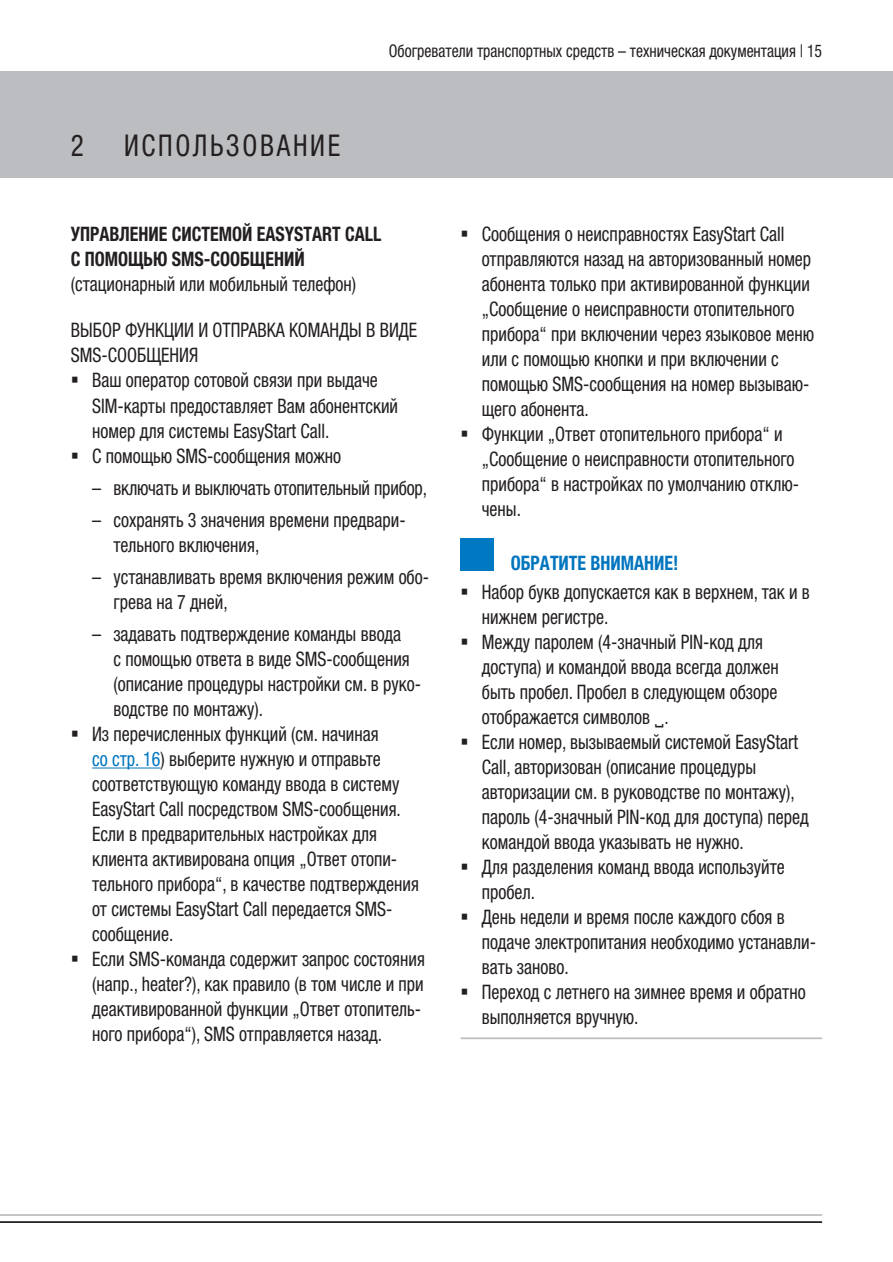
<style>
.page{position:relative;width:893px;height:1262px;background:#fff}
.page>*{position:absolute;margin:0;border:0;box-sizing:border-box;transform-origin:0 0}
.t1{font:condensed 30px "Helvetica Neue LTW1 G";letter-spacing:.1em;color:#231f20;scale:.9 1}
.t2{font:condensed 20px/25px "Helvetica Neue LTW1 G";color:#231f20;scale:.9 1}
.t3{font:700 condensed 20px/25px "Helvetica Neue LTW1 G";color:#231f20;scale:.9 1}
.t4{font:700 condensed 20px "Helvetica Neue LTW1 G";color:#0075be;scale:.9 1}
.t5{font:condensed 17.5px "Helvetica Neue LTW1 G";color:#231f20;scale:.9 1}
.s1{font-family:"Helvetica Neue"}
.s2{color:#0075be}
</style>
<div class="page">
<div style="left:0;top:71px;width:893px;height:106px;background:#bcbdc0"></div>
<hr style="left:0;top:1214px;width:822px;height:1px;background:#bcbdc0">
<hr style="left:0;top:1221px;width:822px;height:1px;background:#231f20">
<hr style="left:92px;top:767px;width:69px;height:1px;background:#0075be">
<hr style="left:461px;top:1037px;width:50px;height:2px;background:#bcbdc0">
<hr style="left:511px;top:1037px;width:311px;height:2px;background:#bcbdc0">
<div style="left:461px;top:537px;width:33px;height:33px;background:#0079c2"></div>
<h1 class="t1" style="left:71px;top:128px;width:16px">2</h1>
<h1 class="t1" style="left:124px;top:128px;width:242px">Использование</h1>
<p class="t5" style="left:389px;top:40px;width:483px">Обогреватели транспортных средств – техническая документация | 15</p>
<p class="t3" style="left:71px;top:222px;width:347px">УПРАВЛЕНИЕ СИСТЕМОЙ EASYSTART CALL<br>С ПОМОЩЬЮ SMS-СООБЩЕНИЙ</p>
<p class="t2" style="left:71px;top:272px;width:319px">(стационарный или мобильный телефон)</p>
<p class="t2" style="left:71px;top:318px;width:386px">Выбор функции и отправка команды в виде</p>
<p class="t2" style="left:71px;top:343px;width:143px">SMS-сообщения</p>
<p class="t2" style="left:92px;top:368px;width:319px">Ваш оператор сотовой связи при выдаче</p>
<p class="t2" style="left:92px;top:393px;width:342px">SIM-карты предоставляет Вам абонентский</p>
<p class="t2" style="left:92px;top:418px;width:265px">номер для системы EasyStart Call.</p>
<p class="t2" style="left:92px;top:443px;width:278px">С помощью SMS-сообщения можно</p>
<p class="t2" style="left:92px;top:475px;width:374px"><span class="s1">–</span> включать и выключать отопительный прибор,</p>
<p class="t2" style="left:113px;top:507px;width:326px;text-indent:-21px"><span class="s1">–</span> сохранять 3 значения времени предвари&shy;тельного включения,</p>
<p class="t2" style="left:113px;top:564px;width:352px;text-indent:-21px"><span class="s1">–</span> устанавливать время включения режим обо&shy;грева на 7 дней,</p>
<p class="t2" style="left:92px;top:621px;width:345px"><span class="s1">–</span> задавать подтверждение команды ввода</p>
<p class="t2" style="left:113px;top:646px;width:331px">с помощью ответа в виде SMS-сообщения</p>
<p class="t2" style="left:113px;top:671px;width:344px">(описание процедуры настройки см. в руко-</p>
<p class="t2" style="left:113px;top:696px;width:168px">водстве по монтажу).</p>
<p class="t2" style="left:92px;top:721px;width:320px">Из перечисленных функций (см. начиная</p>
<p class="t2" style="left:92px;top:746px;width:322px"><span class="s2">со стр. 16</span>) выберите нужную и отправьте</p>
<p class="t2" style="left:92px;top:771px;width:343px">соответствующую команду ввода в систему</p>
<p class="t2" style="left:92px;top:796px;width:345px">EasyStart Call посредством SMS-сообщения.</p>
<p class="t2" style="left:92px;top:821px;width:318px">Если в предварительных настройках для</p>
<p class="t2" style="left:92px;top:846px;width:341px">клиента активирована опция „Ответ отопи-</p>
<p class="t2" style="left:92px;top:871px;width:365px">тельного прибора“, в качестве подтверждения</p>
<p class="t2" style="left:92px;top:896px;width:335px">от системы EasyStart Call передается SMS-</p>
<p class="t2" style="left:92px;top:921px;width:92px">сообщение.</p>
<p class="t2" style="left:92px;top:946px;width:371px">Если SMS-команда содержит запрос состояния</p>
<p class="t2" style="left:92px;top:971px;width:370px">(напр., heater?), как правило (в том числе и при</p>
<p class="t2" style="left:92px;top:996px;width:367px">деактивированной функции „Ответ отопитель-</p>
<p class="t2" style="left:92px;top:1021px;width:324px">ного прибора“), SMS отправляется назад.</p>
<p class="t2" style="left:482px;top:222px;width:371px">Сообщения о неисправностях EasyStart Call отправляются назад на авторизованный номер абонента только при активированной функции „Сообщение о неисправности отопительного прибора“ при включении через языковое меню или с помощью кнопки и при включении с помощью SMS-сообщения на номер вызываю&shy;щего абонента.<br>Функции „Ответ отопительного прибора“ и „Сообщение о неисправности отопительного прибора“ в настройках по умолчанию отклю&shy;чены.</p>
<p class="t4" style="left:511px;top:551px;width:188px">ОБРАТИТЕ ВНИМАНИЕ!</p>
<p class="t2" style="left:482px;top:579px;width:373px">Набор букв допускается как в верхнем, так и в нижнем регистре.<br>Между паролем (4-значный PIN-код для доступа) и командой ввода всегда должен быть пробел. Пробел в следующем обзоре отображается символов .<br>Если номер, вызываемый системой EasyStart Call, авторизован (описание процедуры авторизации см. в руководстве по монтажу), пароль (4-значный PIN-код для доступа) перед командой ввода указывать не нужно.<br>Для разделения команд ввода используйте пробел.<br>День недели и время после каждого сбоя в подаче электропитания необходимо устанавли&shy;вать заново.<br>Переход с летнего на зимнее время и обратно выполняется вручную.</p>
</div>
